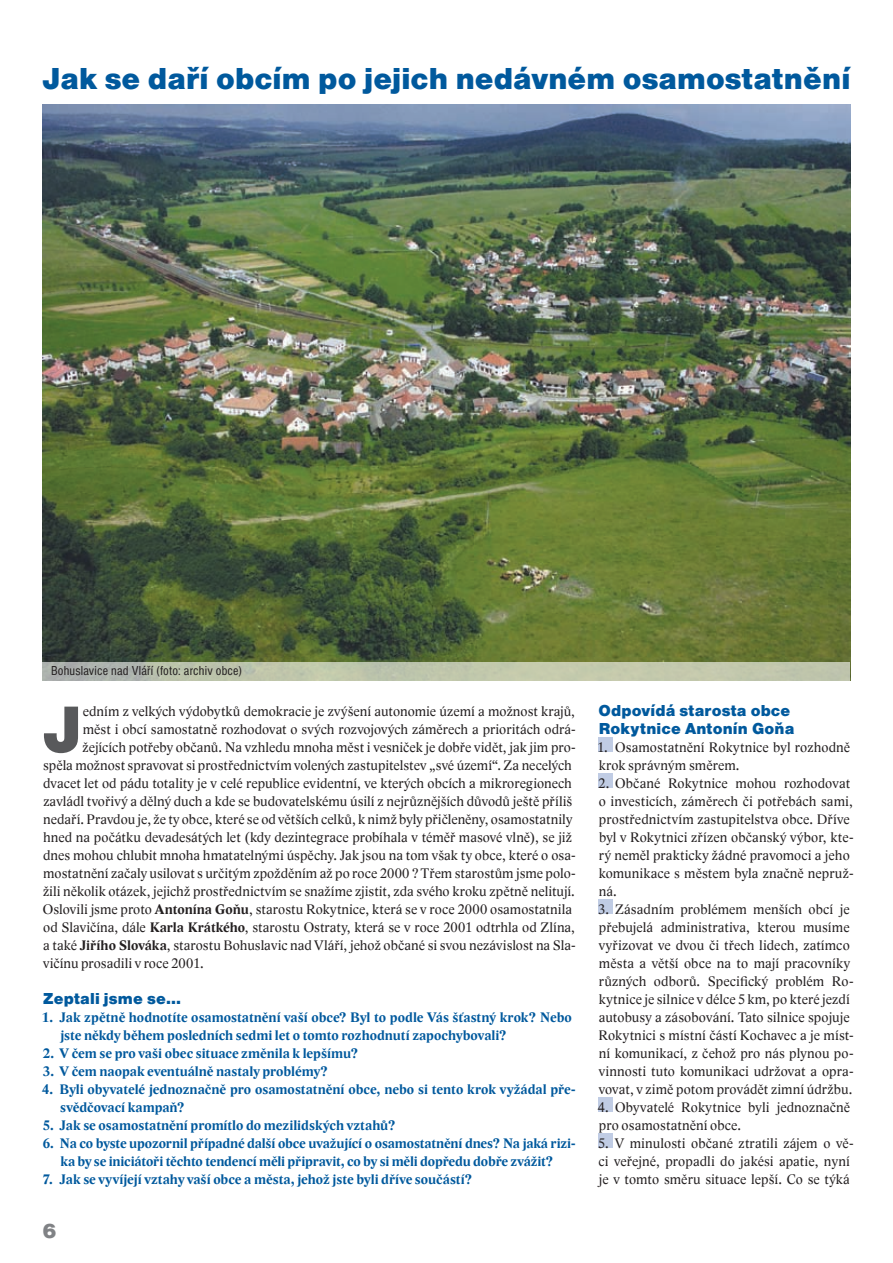
<style>
.page{position:relative;width:893px;height:1263px;background:#fff}
.page>*{position:absolute;margin:0;border:0;box-sizing:border-box;transform-origin:0 0}
.t1{font:68.25px "Nimbus Sans DOT Blac";color:#58595b}
.t2{font:31.5px "Nimbus Sans DOT Blac";color:#00599d}
.t3{font:21px "Nimbus Sans DOT Blac";color:#808285}
.t4{font:16.5px/18px "Nimbus Sans DOT Blac";letter-spacing:.01em;color:#00599d}
.t5{font:14.25px/18px "Lido STFCE";letter-spacing:.01em;color:#231f20}
.t6{font:700 14.25px/18px "Lido STFCE";letter-spacing:.005em;color:#00599d}
.t7{font:condensed 13.5px "Nimbus Sans DOT";letter-spacing:.015em;color:#231f20}
.s1{font-weight:700}
</style>
<div class="page">
<div style="left:598px;top:1133px;width:15px;height:15px;background:#c0cce4"></div>
<div style="left:598px;top:1097px;width:15px;height:15px;background:#c0cce4"></div>
<div style="left:598px;top:899px;width:15px;height:15px;background:#c0cce4"></div>
<div style="left:598px;top:773px;width:15px;height:15px;background:#c0cce4"></div>
<div style="left:598px;top:737px;width:15px;height:15px;background:#c0cce4"></div>
<img style="left:43px;top:104px;width:807px;height:558px">
<svg style="left:43px;top:662px;width:807px;height:18px;background:#bdc3ac"></svg>
<h2 class="t2" style="left:43px;top:60px;width:809px">Jak se daří obcím po jejich nedávném osamostatnění</h2>
<p class="t7" style="left:51px;top:664px;width:192px">Bohuslavice nad Vláří (foto: archiv obce)</p>
<h1 class="t1" style="left:43px;top:689px;width:41px">J</h1>
<p class="t5" style="left:83px;top:702px;width:494px">edním z velkých výdobytků demokracie je zvýšení autonomie území a možnost krajů,</p>
<p class="t5" style="left:83px;top:720px;width:494px">měst i obcí samostatně rozhodovat o svých rozvojových záměrech a prioritách odrá-</p>
<p class="t5" style="left:83px;top:738px;width:495px">žejících potřeby občanů. Na vzhledu mnoha měst i vesniček je dobře vidět, jak jim pro-</p>
<p class="t5" style="left:43px;top:756px;width:530px">spěla možnost spravovat si prostřednictvím volených zastupitelstev „své území“. Za necelých</p>
<p class="t5" style="left:43px;top:774px;width:530px">dvacet let od pádu totality je v celé republice evidentní, ve kterých obcích a mikroregionech</p>
<p class="t5" style="left:43px;top:792px;width:530px">zavládl tvořivý a dělný duch a kde se budovatelskému úsilí z nejrůznějších důvodů ještě příliš</p>
<p class="t5" style="left:43px;top:810px;width:530px">nedaří. Pravdou je, že ty obce, které se od větších celků, k nimž byly přičleněny, osamostatnily</p>
<p class="t5" style="left:43px;top:828px;width:530px">hned na počátku devadesátých let (kdy dezintegrace probíhala v téměř masové vlně), se již</p>
<p class="t5" style="left:43px;top:846px;width:534px">dnes mohou chlubit mnoha hmatatelnými úspěchy. Jak jsou na tom však ty obce, které o osa-</p>
<p class="t5" style="left:43px;top:864px;width:534px">mostatnění začaly usilovat s určitým zpožděním až po roce 2000 ? Třem starostům jsme polo-</p>
<p class="t5" style="left:43px;top:882px;width:533px">žili několik otázek, jejichž prostřednictvím se snažíme zjistit, zda svého kroku zpětně nelitují.</p>
<p class="t5" style="left:43px;top:900px;width:531px">Oslovili jsme proto <span class="s1">Antonína Goňu</span>, starostu Rokytnice, která se v roce 2000 osamostatnila</p>
<p class="t5" style="left:43px;top:918px;width:533px">od Slavičína, dále <span class="s1">Karla Krátkého</span>, starostu Ostraty, která se v roce 2001 odtrhla od Zlína,</p>
<p class="t5" style="left:43px;top:936px;width:534px">a také <span class="s1">Jiřího Slováka</span>, starostu Bohuslavic nad Vláří, jehož občané si svou nezávislost na Sla-</p>
<p class="t5" style="left:43px;top:954px;width:162px">vičínu prosadili v roce 2001.</p>
<p class="t4" style="left:43px;top:990px;width:139px">Zeptali jsme se...</p>
<p class="t6" style="left:60px;top:1009px;width:513px;text-indent:-18px">1. Jak zpětně hodnotíte osamostatnění vaší obce? Byl to podle Vás šťastný krok? Nebo jste někdy během posledních sedmi let o tomto rozhodnutí zapochybovali?</p>
<p class="t6" style="left:43px;top:1045px;width:317px">2. V čem se pro vaši obec situace změnila k lepšímu?</p>
<p class="t6" style="left:43px;top:1063px;width:287px">3. V čem naopak eventuálně nastaly problémy?</p>
<p class="t6" style="left:60px;top:1081px;width:517px;text-indent:-18px">4. Byli obyvatelé jednoznačně pro osamostatnění obce, nebo si tento krok vyžádal pře&shy;svědčovací kampaň?</p>
<p class="t6" style="left:43px;top:1117px;width:354px">5. Jak se osamostatnění promítlo do mezilidských vztahů?</p>
<p class="t6" style="left:43px;top:1135px;width:534px;text-align:center">6. Na co byste upozornil případné další obce uvažující o osamostatnění dnes? Na jaká rizi&shy;ka by se iniciátoři těchto tendencí měli připravit, co by si měli dopředu dobře zvážit?</p>
<p class="t6" style="left:43px;top:1171px;width:431px">7. Jak se vyvíjejí vztahy vaší obce a města, jehož jste byli dříve součástí?</p>
<h3 class="t3" style="left:43px;top:1218px;width:16px">6</h3>
<p class="t4" style="left:598px;top:702px;width:197px">Odpovídá starosta obce<br>Rokytnice Antonín Goňa</p>
<p class="t5" style="left:597px;top:738px;width:254px">1. Osamostatnění Rokytnice byl rozhodně krok správným směrem.</p>
<p class="t5" style="left:598px;top:774px;width:257px">2. Občané Rokytnice mohou rozhodovat o investicích, záměrech či potřebách sami, prostřednictvím zastupitelstva obce. Dříve byl v Rokytnici zřízen občanský výbor, kte&shy;rý neměl prakticky žádné pravomoci a jeho komunikace s městem byla značně nepruž&shy;ná.</p>
<p class="t5" style="left:598px;top:900px;width:257px">3. Zásadním problémem menších obcí je přebujelá administrativa, kterou musíme vyřizovat ve dvou či třech lidech, zatímco města a větší obce na to mají pracovníky různých odborů. Specifický problém Ro&shy;kytnice je silnice v délce 5 km, po které jezdí autobusy a zásobování. Tato silnice spojuje Rokytnici s místní částí Kochavec a je míst&shy;ní komunikací, z čehož pro nás plynou po&shy;vinnosti tuto komunikaci udržovat a opra&shy;vovat, v zimě potom provádět zimní údržbu.</p>
<p class="t5" style="left:598px;top:1098px;width:254px">4. Obyvatelé Rokytnice byli jednoznačně pro osamostatnění obce.</p>
<p class="t5" style="left:598px;top:1134px;width:257px">5. V minulosti občané ztratili zájem o vě&shy;ci veřejné, propadli do jakési apatie, nyní je v tomto směru situace lepší. Co se týká</p>
</div>
